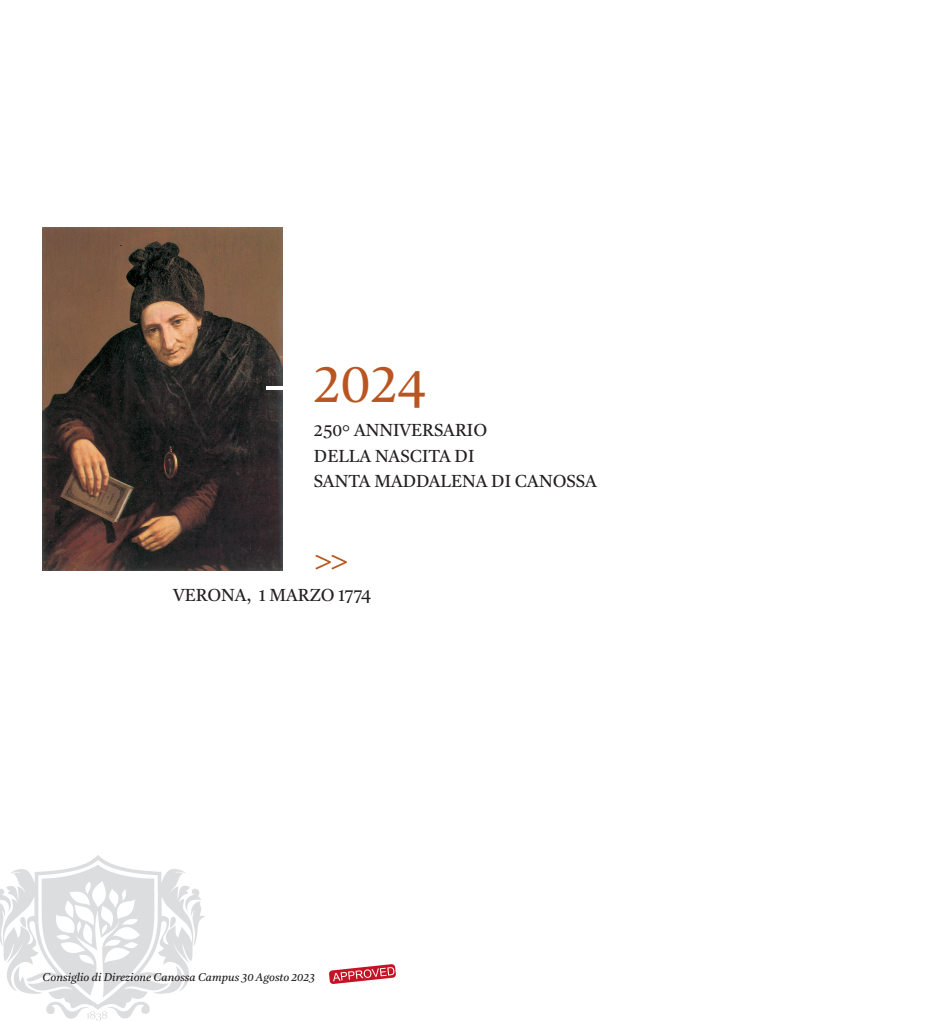
<style>
.page{position:relative;width:936px;height:1021px;background:#fff}
.page>*{position:absolute;margin:0;border:0;box-sizing:border-box;transform-origin:0 0}
.t1{font:49.5px "Castoro";color:#b95521}
.t2{font:33px "Castoro";color:#b95521}
.t3{font:17.25px "Castoro";color:#231f20}
.t4{font:italic 11.25px "Castoro";color:#231f20}
</style>
<div class="page">
<img style="left:0;top:855px;width:205px;height:165px">
<img style="left:42px;top:227px;width:240px;height:344px">
<hr style="left:266px;top:386px;width:32px;height:3px;background:#fff">
<svg style="left:329px;top:964px;width:67px;height:20px"></svg>
<p class="t1" style="left:314px;top:348px;width:114px">2024</p>
<p class="t3" style="left:314px;top:417px;width:175px">250° ANNIVERSARIO</p>
<p class="t3" style="left:314px;top:443px;width:162px">DELLA NASCITA DI</p>
<p class="t3" style="left:314px;top:468px;width:284px">SANTA MADDALENA DI CANOSSA</p>
<p class="t2" style="left:314px;top:533px;width:37px">&gt;&gt;</p>
<p class="t3" style="left:173px;top:582px;width:200px">VERONA, 1 MARZO 1774</p>
<p class="t4" style="left:43px;top:969px;width:274px">Consiglio di Direzione Canossa Campus 30 Agosto 2023</p>
</div>
